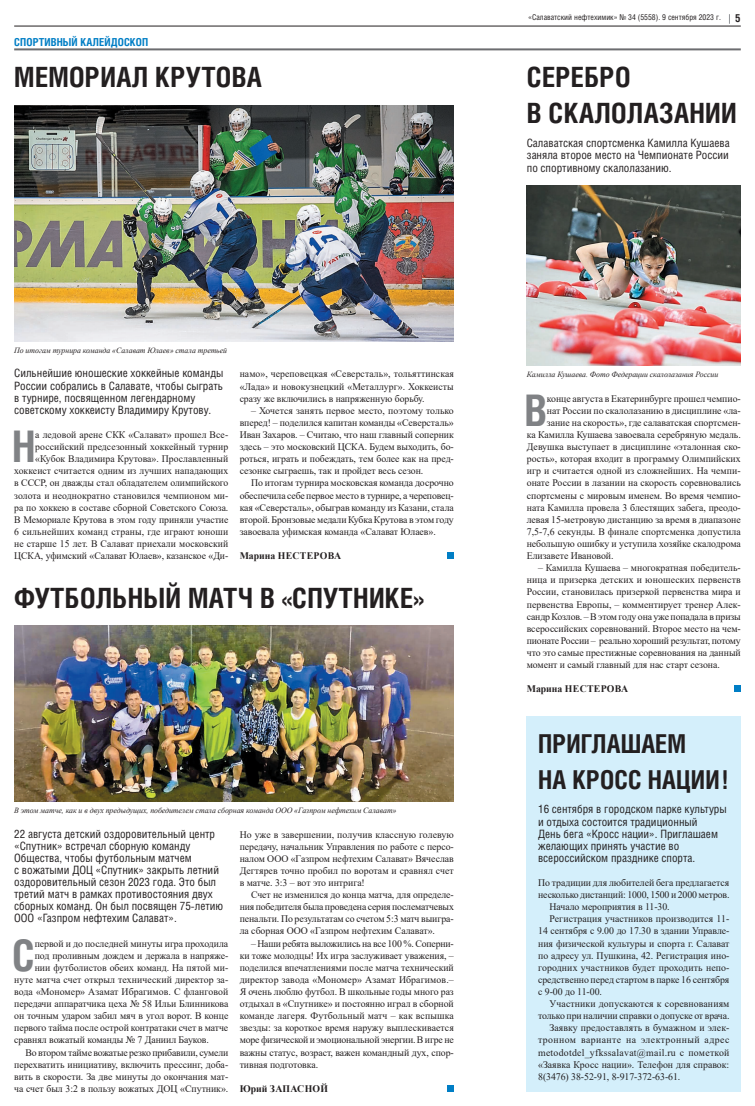
<style>
.page{position:relative;width:755px;height:1106px;background:#fff}
.page>*{position:absolute;margin:0;border:0;box-sizing:border-box;transform-origin:0 0}
.t1{font:700 43.5px "Helios Cond";color:#808285}
.t2{font:700 27.9px/36.3px "Helios Cond";letter-spacing:.01em;color:#231f20}
.t3{font:700 26px/36.3px "Helios Cond";letter-spacing:.005em;color:#231f20}
.t4{font:11.5px/12.1px "Helios Cond";color:#231f20}
.t5{font:700 11px "Helios Cond";letter-spacing:.01em;color:#007ec5}
.t6{font:700 11px "Helios Cond";color:#231f20}
.t7{font:10px/12.1px "Times New Roman";letter-spacing:-.005em;color:#231f20;text-align:justify}
.t8{font:700 10px "Times New Roman";letter-spacing:.025em;color:#231f20}
.t9{font:10px "Times New Roman";letter-spacing:.025em;color:#231f20}
.t10{font:10px "Times New Roman";letter-spacing:.04em;color:#231f20}
.t11{font:italic 8px "Times New Roman";letter-spacing:-.005em;color:#231f20}
.t12{font:8px "Helios Cond";color:#231f20}
</style>
<div class="page">
<div style="left:526px;top:716px;width:214px;height:375px;background:#d4effb"></div>
<hr style="left:14px;top:48px;width:726px;height:2px;background:#6c6d70">
<hr style="left:14px;top:26px;width:726px;height:1px;background:#231f20">
<img style="left:14px;top:105px;width:439px;height:236px">
<img style="left:14px;top:625px;width:439px;height:176px">
<img style="left:526px;top:185px;width:214px;height:180px">
<div style="left:446px;top:1085px;width:7px;height:6px;background:#007ec5"></div>
<div style="left:733px;top:685px;width:7px;height:7px;background:#007ec5"></div>
<div style="left:446px;top:552px;width:7px;height:7px;background:#007ec5"></div>
<p class="t5" style="left:14px;top:35px;width:135px">СПОРТИВНЫЙ КАЛЕЙДОСКОП</p>
<h2 class="t2" style="left:14px;top:58px;width:249px">МЕМОРИАЛ КРУТОВА</h2>
<p class="t11" style="left:14px;top:345px;width:214px">По итогам турнира команда «Салават Юлаев» стала третьей</p>
<p class="t4" style="left:14px;top:367px;width:210px">Сильнейшие юношеские хоккейные команды России собрались в Салавате, чтобы сыграть в турнире, посвященном легендарному советскому хоккеисту Владимиру Крутову.</p>
<h1 class="t1" style="left:12px;top:417px;width:25px">Н</h1>
<p class="t7" style="left:14px;top:428px;width:215px;text-align:right">а ледовой арене СКК «Салават» прошел Все&shy;российский предсезонный хоккейный турнир «Кубок Владимира Крутова». Прославленный хоккеист считается одним из лучших нападающих в СССР, он дважды стал обладателем олимпийского золота и неоднократно становился чемпионом ми&shy;ра по хоккею в составе сборной Советского Союза.<br>В Мемориале Крутова в этом году приняли участие 6 сильнейших команд страны, где играют юноши не старше 15 лет. В Салават приехали московский ЦСКА, уфимский «Салават Юлаев», казанское «Ди-</p>
<p class="t7" style="left:239px;top:368px;width:215px">намо», череповецкая «Северсталь», тольяттинская «Лада» и новокузнецкий «Металлург». Хоккеисты сразу же включились в напряженную борьбу.</p>
<p class="t7" style="left:239px;top:404px;width:215px;text-indent:11px">– Хочется занять первое место, поэтому только вперед! – поделился капитан команды «Северсталь» Иван Захаров. – Считаю, что наш главный соперник здесь – это московский ЦСКА. Будем выходить, бо&shy;роться, играть и побеждать, тем более как на пред&shy;сезонке сыграешь, так и пройдет весь сезон.</p>
<p class="t7" style="left:239px;top:477px;width:215px;text-indent:11px">По итогам турнира московская команда досрочно обеспечила себе первое место в турнире, а череповец&shy;кая «Северсталь», обыграв команду из Казани, стала второй. Бронзовые медали Кубка Крутова в этом году завоевала уфимская команда «Салават Юлаев».</p>
<p class="t8" style="left:239px;top:548px;width:103px">Марина НЕСТЕРОВА</p>
<h2 class="t2" style="left:14px;top:579px;width:411px">ФУТБОЛЬНЫЙ МАТЧ В «СПУТНИКЕ»</h2>
<p class="t11" style="left:14px;top:805px;width:383px">В этом матче, как и в двух предыдущих, победителем стала сборная команда ООО «Газпром нефтехим Салават»</p>
<p class="t4" style="left:14px;top:827px;width:210px">22 августа детский оздоровительный центр «Спутник» встречал сборную команду Общества, чтобы футбольным матчем<br>с вожатыми ДОЦ «Спутник» закрыть летний оздоровительный сезон 2023 года. Это был третий матч в рамках противостояния двух сборных команд. Он был посвящен 75-летию ООО «Газпром нефтехим Салават».</p>
<h1 class="t1" style="left:12px;top:925px;width:24px">С</h1>
<p class="t7" style="left:35px;top:936px;width:195px">первой и до последней минуты игра проходила</p>
<p class="t7" style="left:35px;top:949px;width:195px">под проливным дождем и держала в напряже-</p>
<p class="t7" style="left:35px;top:961px;width:195px">нии футболистов обеих команд. На пятой ми-</p>
<p class="t7" style="left:14px;top:973px;width:215px">нуте матча счет открыл технический директор за-</p>
<p class="t7" style="left:14px;top:985px;width:215px">вода «Мономер» Азамат Ибрагимов. С фланговой</p>
<p class="t7" style="left:14px;top:997px;width:215px">передачи аппаратчика цеха № 58 Ильи Блинникова</p>
<p class="t7" style="left:14px;top:1009px;width:215px">он точным ударом забил мяч в угол ворот. В конце</p>
<p class="t7" style="left:14px;top:1021px;width:215px">первого тайма после острой контратаки счет в матче</p>
<p class="t7" style="left:14px;top:1033px;width:196px">сравнял вожатый команды № 7 Даниил Бауков.</p>
<p class="t7" style="left:26px;top:1045px;width:204px">Во втором тайме вожатые резко прибавили, сумели</p>
<p class="t7" style="left:14px;top:1057px;width:215px">перехватить инициативу, включить прессинг, доба-</p>
<p class="t7" style="left:14px;top:1070px;width:215px">вить в скорости. За две минуты до окончания мат-</p>
<p class="t7" style="left:14px;top:1082px;width:215px">ча счет был 3:2 в пользу вожатых ДОЦ «Спутник».</p>
<p class="t7" style="left:239px;top:828px;width:215px">Но уже в завершении, получив классную голевую передачу, начальник Управления по работе с персо&shy;налом ООО «Газпром нефтехим Салават» Вячеслав Дегтярев точно пробил по воротам и сравнял счет в матче. 3:3 – вот это интрига!</p>
<p class="t7" style="left:239px;top:888px;width:215px;text-indent:11px">Счет не изменился до конца матча, для определе&shy;ния победителя была проведена серия послематчевых пенальти. По результатам со счетом 5:3 матч выигра&shy;ла сборная ООО «Газпром нефтехим Салават».</p>
<p class="t7" style="left:239px;top:936px;width:215px;text-indent:11px">– Наши ребята выложились на все 100 %. Соперни&shy;ки тоже молодцы! Их игра заслуживает уважения, – поделился впечатлениями после матча технический директор завода «Мономер» Азамат Ибрагимов.– Я очень люблю футбол. В школьные годы много раз отдыхал в «Спутнике» и постоянно играл в сборной команде лагеря. Футбольный матч – как вспышка звезды: за короткое время наружу выплескивается море физической и эмоциональной энергии. В игре не важны статус, возраст, важен командный дух, спор&shy;тивная подготовка.</p>
<p class="t8" style="left:239px;top:1081px;width:90px">Юрий ЗАПАСНОЙ</p>
<p class="t12" style="left:527px;top:12px;width:194px">«Салаватский нефтехимик» № 34 (5558). 9 сентября 2023 г.</p>
<p class="t6" style="left:734px;top:11px;width:7px">5</p>
<h2 class="t2" style="left:526px;top:58px;width:211px">СЕРЕБРО<br>В СКАЛОЛАЗАНИИ</h2>
<p class="t4" style="left:526px;top:137px;width:204px;text-align:justify">Салаватская спортсменка Камилла Кушаева заняла второе место на Чемпионате России по спортивному скалолазанию.</p>
<p class="t11" style="left:526px;top:369px;width:193px">Камилла Кушаева. Фото Федерации скалолазания России</p>
<h1 class="t1" style="left:524px;top:381px;width:24px">В</h1>
<p class="t7" style="left:546px;top:392px;width:195px">конце августа в Екатеринбурге прошел чемпио-</p>
<p class="t7" style="left:546px;top:404px;width:195px">нат России по скалолазанию в дисциплине «ла-</p>
<p class="t7" style="left:546px;top:416px;width:195px">зание на скорость», где салаватская спортсмен-</p>
<p class="t7" style="left:526px;top:428px;width:215px">ка Камилла Кушаева завоевала серебряную медаль.</p>
<p class="t7" style="left:526px;top:440px;width:215px">Девушка выступает в дисциплине «эталонная ско-</p>
<p class="t7" style="left:526px;top:452px;width:215px">рость», которая входит в программу Олимпийских</p>
<p class="t7" style="left:526px;top:464px;width:215px">игр и считается одной из сложнейших. На чемпи-</p>
<p class="t7" style="left:526px;top:477px;width:215px">онате России в лазании на скорость соревновались</p>
<p class="t7" style="left:526px;top:489px;width:215px">спортсмены с мировым именем. Во время чемпио-</p>
<p class="t7" style="left:526px;top:501px;width:215px">ната Камилла провела 3 блестящих забега, преодо-</p>
<p class="t7" style="left:526px;top:513px;width:215px">левая 15-метровую дистанцию за время в диапазоне</p>
<p class="t7" style="left:526px;top:525px;width:215px">7,5-7,6 секунды. В финале спортсменка допустила</p>
<p class="t7" style="left:526px;top:537px;width:215px">небольшую ошибку и уступила хозяйке скалодрома</p>
<p class="t7" style="left:526px;top:549px;width:88px">Елизавете Ивановой.</p>
<p class="t7" style="left:526px;top:561px;width:215px;text-indent:11px">– Камилла Кушаева – многократная победитель&shy;ница и призерка детских и юношеских первенств России, становилась призеркой первенства мира и первенства Европы, – комментирует тренер Алек&shy;сандр Козлов. – В этом году она уже попадала в призы всероссийских соревнований. Второе место на чем&shy;пионате России – реально хороший результат, потому что это самые престижные соревнования на данный момент и самый главный для нас старт сезона.</p>
<p class="t8" style="left:526px;top:681px;width:103px">Марина НЕСТЕРОВА</p>
<h3 class="t3" style="left:538px;top:725px;width:191px">ПРИГЛАШАЕМ<br>НА КРОСС НАЦИИ!</h3>
<p class="t4" style="left:537px;top:803px;width:190px">16 сентября в городском парке культуры и отдыха состоится традиционный<br>День бега «Кросс нации». Приглашаем желающих принять участие во всероссийском празднике спорта.</p>
<p class="t7" style="left:537px;top:876px;width:193px">По традиции для любителей бега предлагается</p>
<p class="t7" style="left:537px;top:888px;width:193px">несколько дистанций: 1000, 1500 и 2000 метров.</p>
<p class="t7" style="left:549px;top:900px;width:122px">Начало мероприятия в 11-30.</p>
<p class="t7" style="left:549px;top:912px;width:181px">Регистрация участников производится 11-</p>
<p class="t7" style="left:537px;top:924px;width:193px">14 сентября с 9.00 до 17.30 в здании Управле-</p>
<p class="t7" style="left:537px;top:936px;width:193px">ния физической культуры и спорта г. Салават</p>
<p class="t7" style="left:537px;top:949px;width:193px">по адресу ул. Пушкина, 42. Регистрация ино-</p>
<p class="t7" style="left:537px;top:961px;width:193px">городних участников будет проходить непо-</p>
<p class="t7" style="left:537px;top:973px;width:193px">средственно перед стартом в парке 16 сентября</p>
<p class="t7" style="left:537px;top:985px;width:65px">с 9-00 до 11-00.</p>
<p class="t7" style="left:549px;top:997px;width:181px">Участники допускаются к соревнованиям</p>
<p class="t7" style="left:537px;top:1009px;width:193px">только при наличии справки о допуске от врача.</p>
<p class="t7" style="left:549px;top:1021px;width:181px">Заявку предоставлять в бумажном и элек-</p>
<p class="t10" style="left:537px;top:1033px;width:193px">тронном варианте на электронный адрес</p>
<p class="t9" style="left:537px;top:1045px;width:193px">metodotdel_yfkssalavat@mail.ru с пометкой</p>
<p class="t7" style="left:537px;top:1057px;width:192px">«Заявка Кросс нации». Телефон для справок:</p>
<p class="t7" style="left:537px;top:1070px;width:144px">8(3476) 38-52-91, 8-917-372-63-61.</p>
</div>
